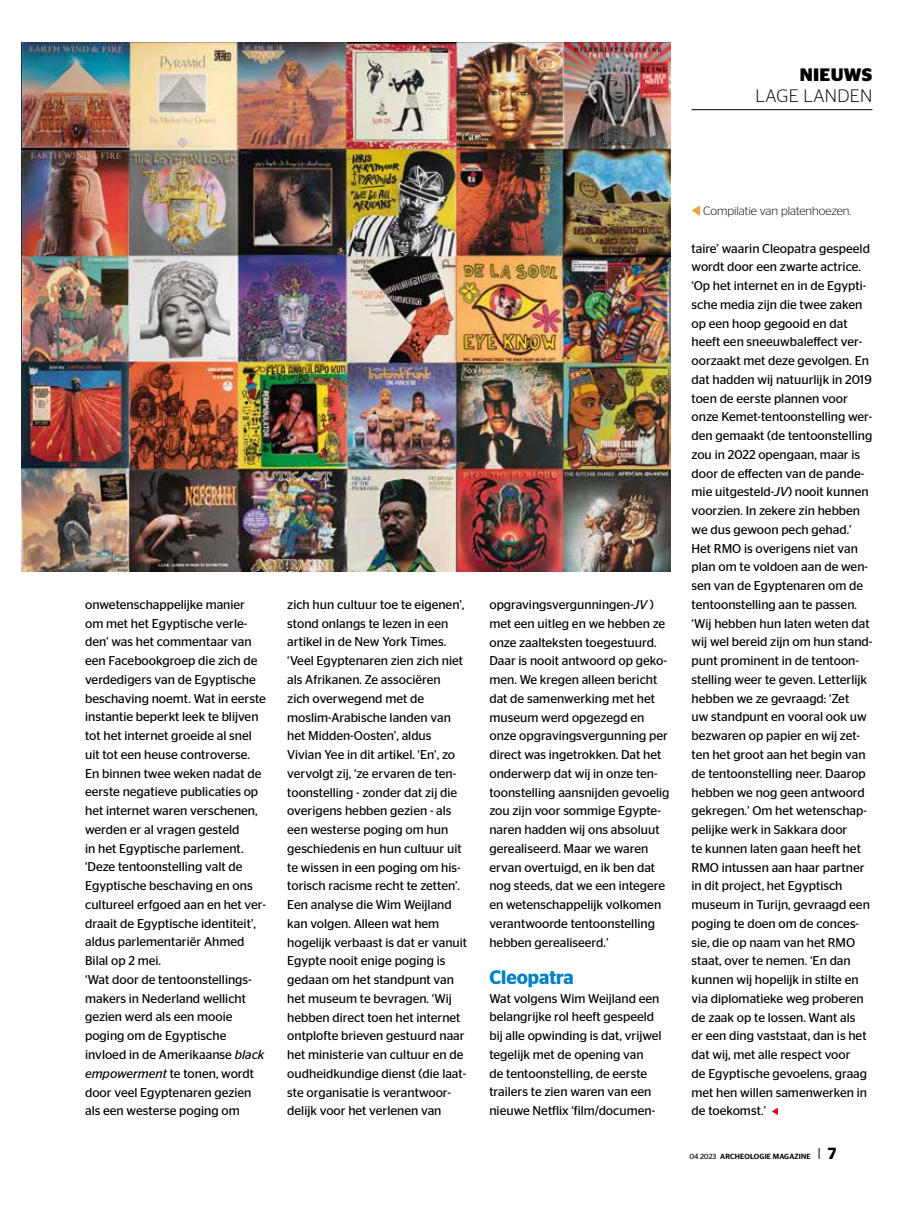
<style>
.page{position:relative;width:915px;height:1212px;background:#fff}
.page>*{position:absolute;margin:0;border:0;box-sizing:border-box;transform-origin:0 0}
.t1{font:600 19.5px "Stag Sans";color:#0081c3;scale:.95 1}
.t2{font:300 18px "Stag Sans";letter-spacing:.02em;color:#000}
.t3{font:700 18px "Stag Sans";letter-spacing:.02em;color:#000}
.t4{font:12.75px/18.8px "Stag Sans";color:#000}
.t5{font:300 12px "Stag Sans";color:#000}
.t6{font:500 7.5px "Stag Sans";letter-spacing:.02em;color:#000}
.s1{font-style:italic}
.s2{font-weight:400}
.s3{font-weight:600;font-size:16.2px}
</style>
<div class="page">
<hr style="left:691px;top:109px;width:181px;height:1px;background:#000">
<img style="left:21px;top:43px;width:649px;height:528px">
<svg style="left:691px;top:205px;width:9px;height:11px"></svg>
<svg style="left:771px;top:1108px;width:6px;height:7px"></svg>
<h2 class="t3" style="left:799px;top:64px;width:74px">NIEUWS</h2>
<h2 class="t2" style="left:755px;top:86px;width:118px">LAGE LANDEN</h2>
<p class="t4" style="left:85px;top:595px;width:182px">onwetenschappelijke manier om met het Egyptische verle&shy;den’ was het commentaar van een Facebookgroep die zich de verdedigers van de Egyptische beschaving noemt. Wat in eerste instantie beperkt leek te blijven tot het internet groeide al snel uit tot een heuse controverse.<br>En binnen twee weken nadat de eerste negatieve publicaties op het internet waren verschenen, werden er al vragen gesteld<br>in het Egyptische parlement. ‘Deze tentoonstelling valt de<br>Egyptische beschaving en ons cultureel erfgoed aan en het ver&shy;draait de Egyptische identiteit’, aldus parlementariër Ahmed<br>Bilal op 2 mei.<br>‘Wat door de tentoonstellings&shy;makers in Nederland wellicht gezien werd als een mooie poging om de Egyptische invloed in de Amerikaanse <span class="s1">black empowerment</span> te tonen, wordt door veel Egyptenaren gezien als een westerse poging om</p>
<p class="t4" style="left:287px;top:595px;width:181px">zich hun cultuur toe te eigenen’, stond onlangs te lezen in een artikel in de New York Times. ‘Veel Egyptenaren zien zich niet als Afrikanen. Ze associëren<br>zich overwegend met de moslim-Arabische landen van het Midden-Oosten’, aldus<br>Vivian Yee in dit artikel. ‘En’, zo vervolgt zij, ‘ze ervaren de ten&shy;toonstelling - zonder dat zij die overigens hebben gezien - als een westerse poging om hun geschiedenis en hun cultuur uit te wissen in een poging om his&shy;torisch racisme recht te zetten’.<br>Een analyse die Wim Weijland kan volgen. Alleen wat hem hogelijk verbaast is dat er vanuit<br>Egypte nooit enige poging is gedaan om het standpunt van het museum te bevragen. ‘Wij hebben direct toen het internet ontplofte brieven gestuurd naar het ministerie van cultuur en de oudheidkundige dienst (die laat&shy;ste organisatie is verantwoor&shy;delijk voor het verlenen van</p>
<p class="t4" style="left:489px;top:595px;width:181px">opgravingsvergunningen<span class="s1">-JV</span> ) met een uitleg en we hebben ze onze zaalteksten toegestuurd.<br>Daar is nooit antwoord op geko&shy;men. We kregen alleen bericht dat de samenwerking met het museum werd opgezegd en onze opgravingsvergunning per direct was ingetrokken. Dat het onderwerp dat wij in onze ten&shy;toonstelling aansnijden gevoelig zou zijn voor sommige Egypte&shy;naren hadden wij ons absoluut gerealiseerd. Maar we waren ervan overtuigd, en ik ben dat nog steeds, dat we een integere en wetenschappelijk volkomen verantwoorde tentoonstelling hebben gerealiseerd.’</p>
<h1 class="t1" style="left:489px;top:966px;width:90px">Cleopatra</h1>
<p class="t4" style="left:489px;top:989px;width:174px">Wat volgens Wim Weijland een belangrijke rol heeft gespeeld bij alle opwinding is dat, vrijwel tegelijk met de opening van<br>de tentoonstelling, de eerste trailers te zien waren van een nieuwe Netflix ‘film/documen-</p>
<p class="t5" style="left:702px;top:204px;width:149px">Compilatie van platenhoezen.</p>
<p class="t4" style="left:691px;top:239px;width:182px">taire’ waarin Cleopatra gespeeld wordt door een zwarte actrice. ‘Op het internet en in de Egypti&shy;sche media zijn die twee zaken op een hoop gegooid en dat heeft een sneeuwbaleffect ver&shy;oorzaakt met deze gevolgen. En dat hadden wij natuurlijk in 2019 toen de eerste plannen voor onze Kemet-tentoonstelling wer&shy;den gemaakt (de tentoonstelling zou in 2022 opengaan, maar is door de effecten van de pande&shy;mie uitgesteld-<span class="s1">JV</span>) nooit kunnen voorzien. In zekere zin hebben we dus gewoon pech gehad.’<br>Het RMO is overigens niet van plan om te voldoen aan de wen&shy;sen van de Egyptenaren om de tentoonstelling aan te passen. ‘Wij hebben hun laten weten dat wij wel bereid zijn om hun stand&shy;punt prominent in de tentoon&shy;stelling weer te geven. Letterlijk hebben we ze gevraagd: ‘Zet<br>uw standpunt en vooral ook uw bezwaren op papier en wij zet&shy;ten het groot aan het begin van de tentoonstelling neer. Daarop hebben we nog geen antwoord gekregen.’ Om het wetenschap&shy;pelijke werk in Sakkara door<br>te kunnen laten gaan heeft het<br>RMO intussen aan haar partner in dit project, het Egyptisch museum in Turijn, gevraagd een poging te doen om de conces&shy;sie, die op naam van het RMO staat, over te nemen. ‘En dan kunnen wij hopelijk in stilte en via diplomatieke weg proberen de zaak op te lossen. Want als<br>er een ding vaststaat, dan is het dat wij, met alle respect voor<br>de Egyptische gevoelens, graag met hen willen samenwerken in de toekomst.’</p>
<p class="t6" style="left:689px;top:1152px;width:148px"><span class="s2">04 2023</span> ARCHEOLOGIE MAGAZINE <span class="s3">7</span></p>
</div>
